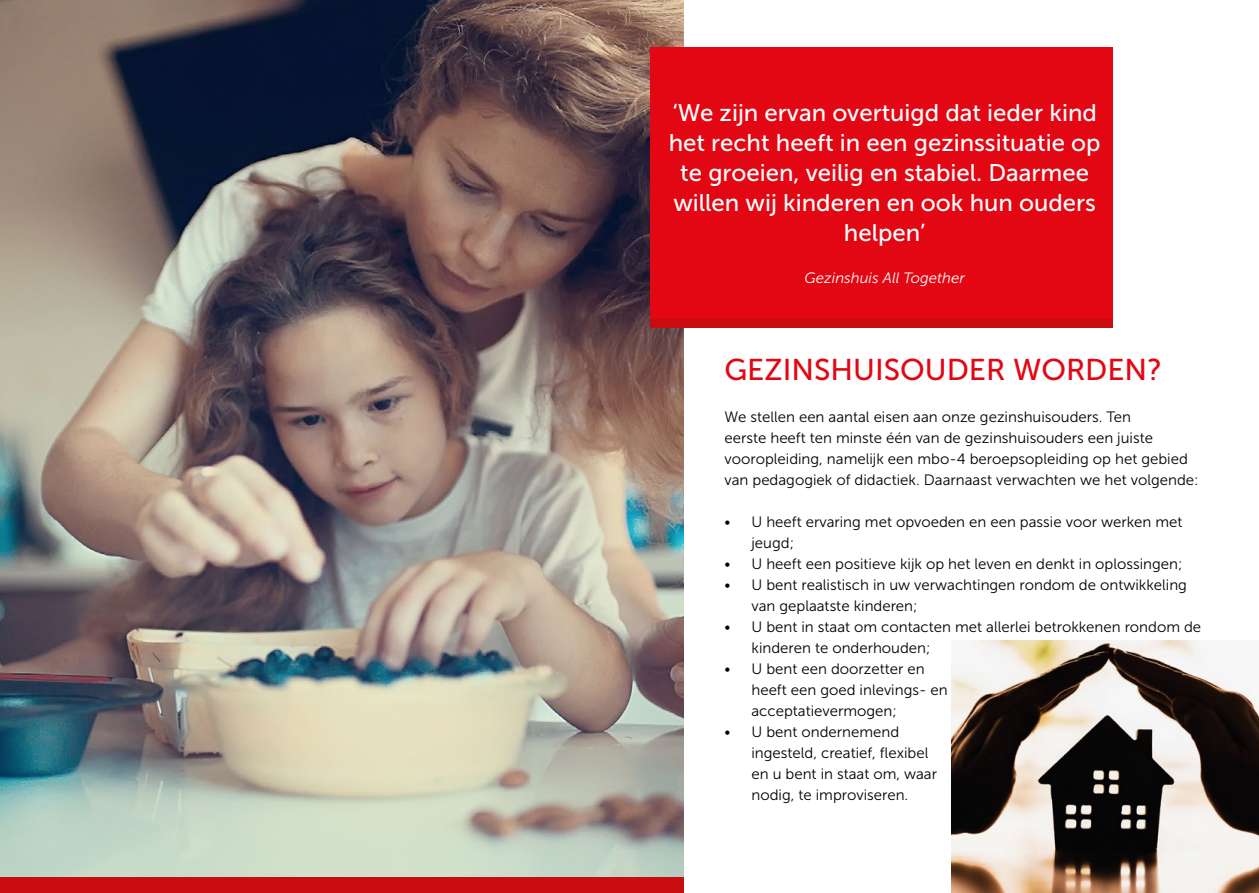
<style>
.page{position:relative;width:1259px;height:893px;background:#fff}
.page>*{position:absolute;margin:0;border:0;box-sizing:border-box;transform-origin:0 0}
.t1{font:30px "Museo Sans 500";color:#e30613}
.t2{font:24px/30px "Museo Sans 500";color:#fff;text-align:center}
.t3{font:15px/21px "Museo Sans 300";color:#000}
.t4{font:italic 15px "Museo Sans 300";color:#fff}
</style>
<div class="page">
<img style="left:0;top:0;width:683px;height:877px">
<div style="left:651px;top:47px;width:462px;height:272px;background:#e30613"></div>
<div style="left:0;top:877px;width:683px;height:16px;background:#c90c0f"></div>
<img style="left:951px;top:641px;width:308px;height:252px">
<div style="left:651px;top:319px;width:462px;height:8px;background:#c90c0f"></div>
<h2 class="t2" style="left:668px;top:98px;width:433px">‘We zijn ervan overtuigd dat ieder kind het recht heeft in een gezinssituatie op te groeien, veilig en stabiel. Daarmee willen wij kinderen en ook hun ouders helpen’</h2>
<p class="t4" style="left:804px;top:270px;width:162px">Gezinshuis All Together</p>
<h1 class="t1" style="left:724px;top:354px;width:439px">GEZINSHUISOUDER WORDEN?</h1>
<p class="t3" style="left:724px;top:407px;width:475px">We stellen een aantal eisen aan onze gezinshuisouders. Ten<br>eerste heeft ten minste één van de gezinshuisouders een juiste vooropleiding, namelijk een mbo-4 beroepsopleiding op het gebied van pedagogiek of didactiek. Daarnaast verwachten we het volgende:</p>
<p class="t3" style="left:751px;top:512px;width:432px;text-indent:-27px">• U heeft ervaring met opvoeden en een passie voor werken met jeugd;</p>
<p class="t3" style="left:724px;top:554px;width:459px">• U heeft een positieve kijk op het leven en denkt in oplossingen;</p>
<p class="t3" style="left:751px;top:575px;width:437px;text-indent:-27px">• U bent realistisch in uw verwachtingen rondom de ontwikkeling van geplaatste kinderen;</p>
<p class="t3" style="left:751px;top:617px;width:451px;text-indent:-27px">• U bent in staat om contacten met allerlei betrokkenen rondom de kinderen te onderhouden;</p>
<p class="t3" style="left:751px;top:659px;width:198px;text-indent:-27px">• U bent een doorzetter en heeft een goed inlevings- en acceptatievermogen;</p>
<p class="t3" style="left:751px;top:722px;width:187px;text-indent:-27px">• U bent ondernemend ingesteld, creatief, flexibel en u bent in staat om, waar nodig, te improviseren.</p>
</div>
